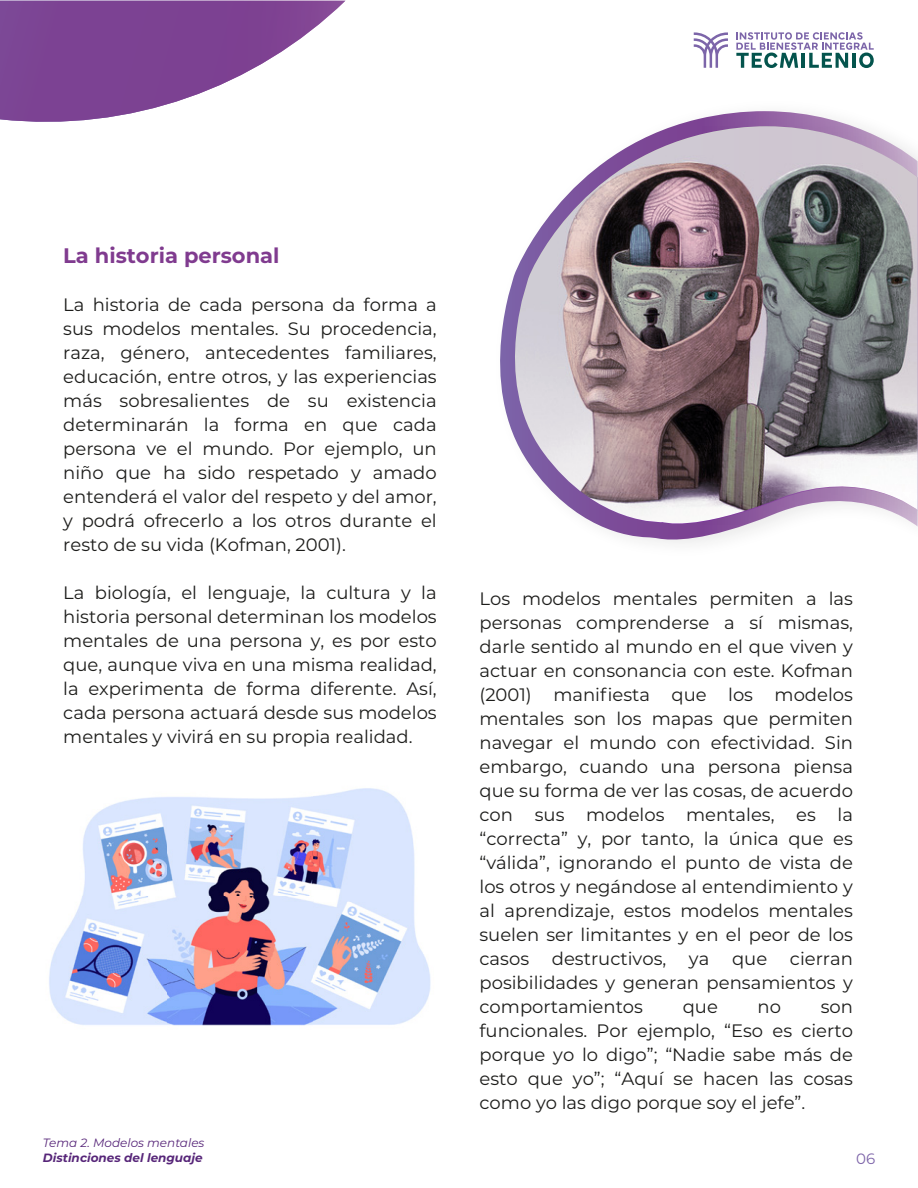
<style>
.page{position:relative;width:918px;height:1188px;background:#fff}
.page>*{position:absolute;margin:0;border:0;box-sizing:border-box;transform-origin:0 0}
.t1{font:700 21px "Montserrat";color:#803b8f}
.t2{font:18px/24px "Montserrat";color:#1d1d1b;text-align:justify}
.t3{font:15px "Montserrat";color:#7d64a9}
.t4{font:italic 700 12px "Montserrat";color:#572679}
.t5{font:italic 12px "Montserrat";color:#572679}
</style>
<div class="page">
<img style="left:49px;top:788px;width:382px;height:238px">
<svg style="left:0;top:1px;width:345px;height:121px"></svg>
<svg style="left:736px;top:32px;width:138px;height:36px"></svg>
<svg style="left:694px;top:32px;width:34px;height:36px"></svg>
<svg style="left:616px;top:111px;width:237px;height:431px"></svg>
<img style="left:500px;top:126px;width:418px;height:406px">
<img style="left:516px;top:127px;width:402px;height:397px">
<p class="t1" style="left:63px;top:241px;width:218px">La historia personal</p>
<p class="t2" style="left:63px;top:292px;width:375px">La historia de cada persona da forma a sus modelos mentales. Su procedencia, raza, género, antecedentes familiares, educación, entre otros, y las experiencias más sobresalientes de su existencia determinarán la forma en que cada persona ve el mundo. Por ejemplo, un niño que ha sido respetado y amado entenderá el valor del respeto y del amor, y podrá ofrecerlo a los otros durante el resto de su vida (Kofman, 2001).</p>
<p class="t2" style="left:63px;top:580px;width:375px">La biología, el lenguaje, la cultura y la historia personal determinan los modelos mentales de una persona y, es por esto que, aunque viva en una misma realidad, la experimenta de forma diferente. Así, cada persona actuará desde sus modelos mentales y vivirá en su propia realidad.</p>
<p class="t2" style="left:480px;top:586px;width:375px">Los modelos mentales permiten a las personas comprenderse a sí mismas, darle sentido al mundo en el que viven y actuar en consonancia con este. Kofman (2001) manifiesta que los modelos mentales son los mapas que permiten navegar el mundo con efectividad. Sin embargo, cuando una persona piensa que su forma de ver las cosas, de acuerdo con sus modelos mentales, es la “correcta” y, por tanto, la única que es “válida”, ignorando el punto de vista de los otros y negándose al entendimiento y al aprendizaje, estos modelos mentales suelen ser limitantes y en el peor de los casos</p>
<p class="t2" style="left:480px;top:946px;width:375px;text-indent:310px">cierran posibilidades y generan pensamientos y comportamientos</p>
<p class="t2" style="left:552px;top:946px;width:116px">destructivos,</p>
<p class="t2" style="left:689px;top:946px;width:22px">ya</p>
<p class="t2" style="left:732px;top:946px;width:37px">que</p>
<p class="t2" style="left:480px;top:994px;width:375px;text-indent:341px">son funcionales. Por ejemplo, “Eso es cierto porque yo lo digo”; “Nadie sabe más de esto que yo”; “Aquí se hacen las cosas como yo las digo porque soy el jefe”.</p>
<p class="t2" style="left:683px;top:994px;width:37px">que</p>
<p class="t2" style="left:758px;top:994px;width:25px">no</p>
<p class="t5" style="left:43px;top:1135px;width:163px">Tema 2. Modelos mentales</p>
<p class="t4" style="left:43px;top:1149px;width:161px">Distinciones del lenguaje</p>
<p class="t3" style="left:856px;top:1148px;width:21px">06</p>
</div>
